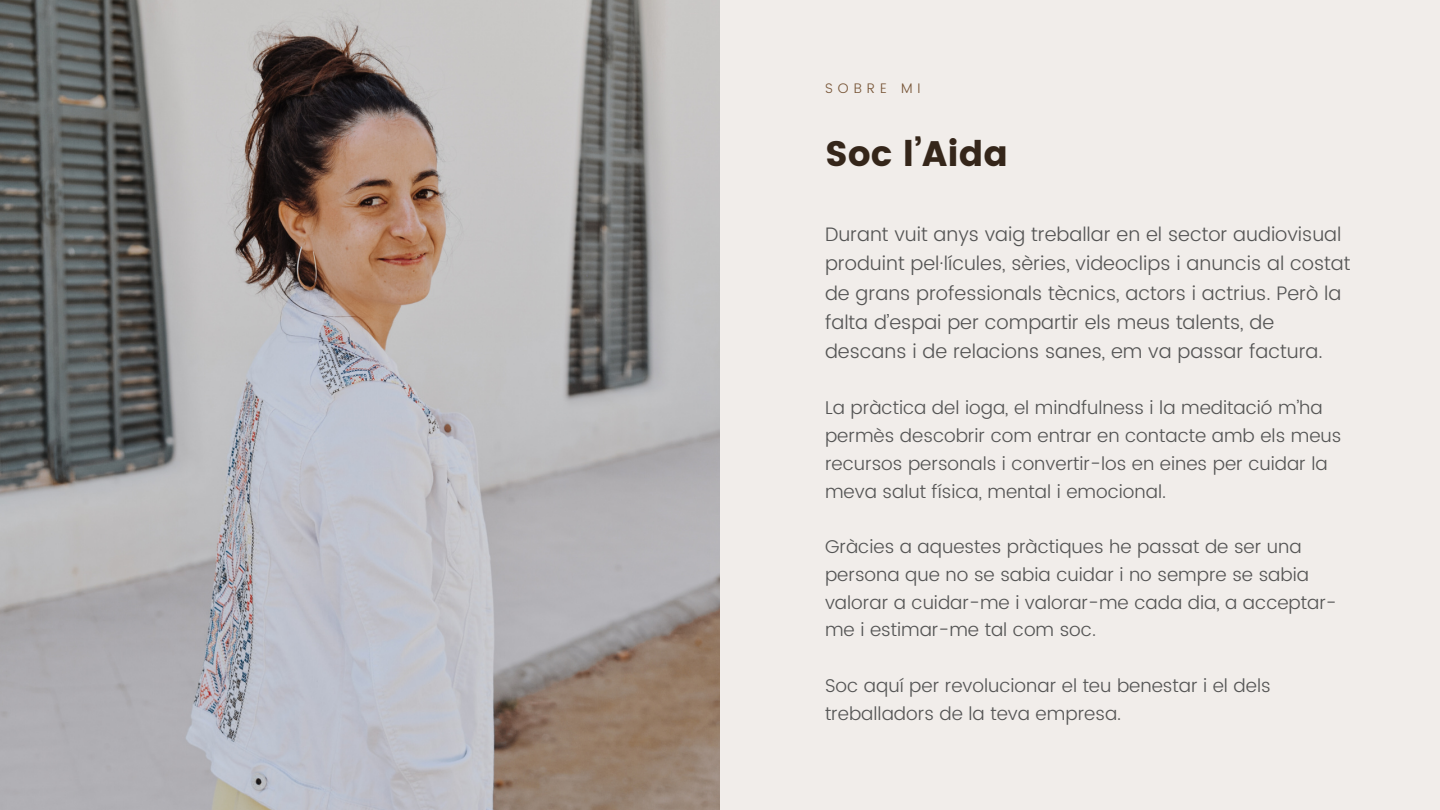
<style>
.page{position:relative;width:1440px;height:810px;background:#f1edea}
.page>*{position:absolute;margin:0;border:0;box-sizing:border-box;transform-origin:0 0}
.t1{font:35.3px "Poppins";color:#35261a}
.t2{font:300 19.5px/29.2px "Poppins";color:#545454}
.t3{font:300 18.5px/27.8px "Poppins";color:#545454}
.t4{font:300 13.8px "Poppins";letter-spacing:.36em;color:#785638}
</style>
<div class="page">
<img style="left:0;top:0;width:720px;height:810px">
<p class="t4" style="left:825px;top:80px;width:97px">SOBRE MI</p>
<p class="t1" style="left:825px;top:133px;width:184px">Soc l’Aida</p>
<p class="t2" style="left:825px;top:220px;width:527px">Durant vuit anys vaig treballar en el sector audiovisual produint pel·lícules, sèries, videoclips i anuncis al costat de grans professionals tècnics, actors i actrius. Però la falta d’espai per compartir els meus talents, de descans i de relacions sanes, em va passar factura.</p>
<p class="t3" style="left:825px;top:394px;width:518px">La pràctica del ioga, el mindfulness i la meditació m’ha permès descobrir com entrar en contacte amb els meus recursos personals i convertir-los en eines per cuidar la meva salut física, mental i emocional.</p>
<p class="t3" style="left:825px;top:533px;width:513px">Gràcies a aquestes pràctiques he passat de ser una persona que no se sabia cuidar i no sempre se sabia valorar a cuidar-me i valorar-me cada dia, a acceptar&shy;me i estimar-me tal com soc.</p>
<p class="t3" style="left:825px;top:672px;width:447px">Soc aquí per revolucionar el teu benestar i el dels treballadors de la teva empresa.</p>
</div>
